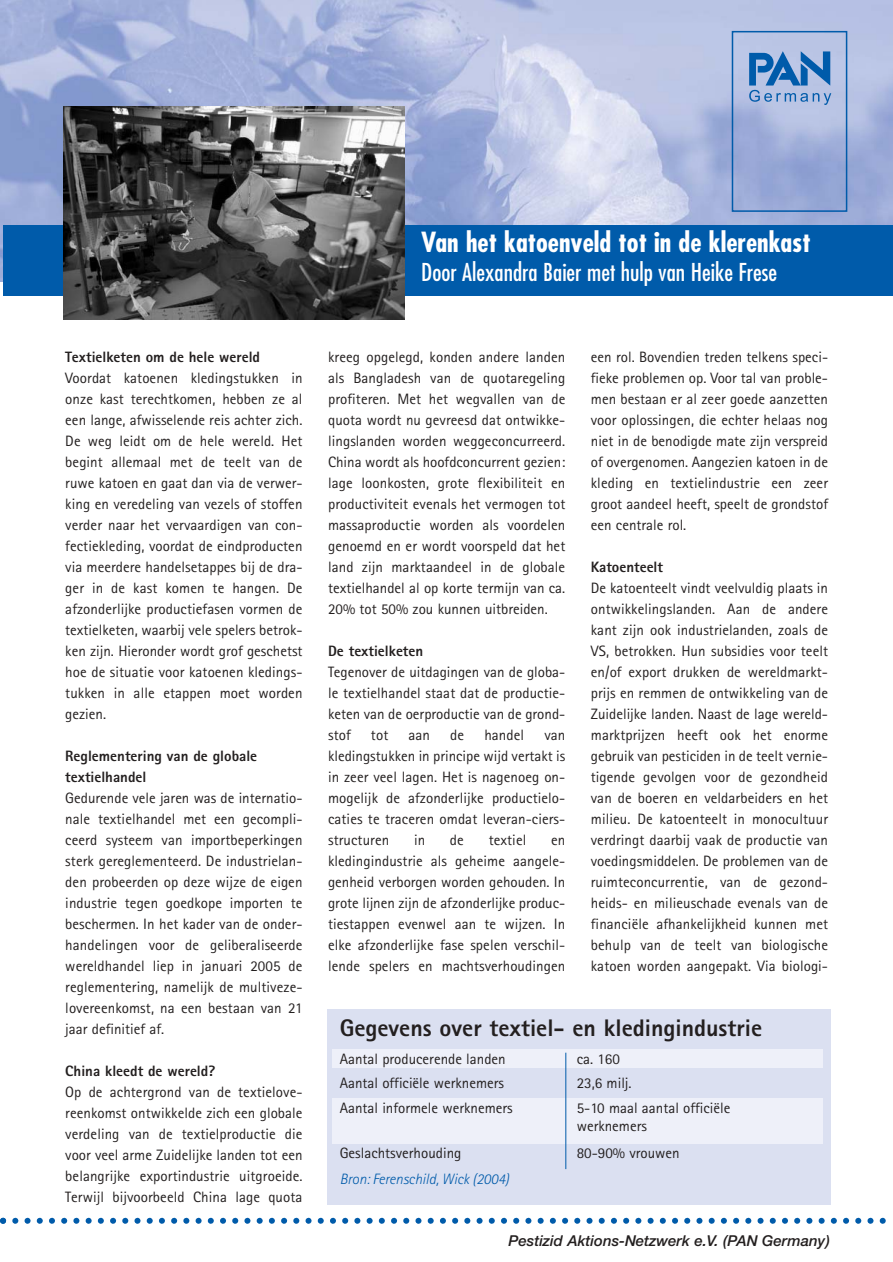
<style>
.page{position:relative;width:893px;height:1262px;background:#fff}
.page>*{position:absolute;margin:0;border:0;box-sizing:border-box;transform-origin:0 0}
.t1{font:700 condensed 27px "Futura";color:#fff}
.t2{font:condensed 24px "Futura";color:#fff}
.t3{font:800 24px "AT Rotis Sans Serif";color:#231f1f}
.t4{font:15px/21px "AT Rotis Sans Serif";letter-spacing:.005em;color:#231f1f;text-align:justify}
.t5{font:800 15px/21px "AT Rotis Sans Serif";color:#231f1f}
.t6{font:italic 500 15px "Helvetica Neue";color:#231f1f}
.t7{font:italic 300 15px "Rotis Sans Serif";color:#005baa}
</style>
<div class="page">
<img style="left:0;top:0;width:892px;height:281px">
<div style="left:3px;top:225px;width:889px;height:71px;background:#005baa"></div>
<img style="left:64px;top:106px;width:340px;height:213px">
<div style="left:327px;top:1008px;width:503px;height:196px;background:#dbe0f1"></div>
<svg style="left:749px;top:51px;width:82px;height:54px;background:#709bcd"></svg>
<div style="left:731px;top:31px;width:116px;height:181px;border:2px solid #005baa"></div>
<div style="left:332px;top:1048px;width:490px;height:19px;background:#eef0f9"></div>
<div style="left:332px;top:1098px;width:490px;height:45px;background:#eef0f9"></div>
<hr style="left:565px;top:1052px;width:1px;height:117px;background:#005baa">
<svg style="left:0;top:1217px;width:886px;height:6px"></svg>
<h1 class="t1" style="left:421px;top:231px;width:391px">Van het katoenveld tot in de klerenkast</h1>
<h2 class="t2" style="left:421px;top:261px;width:357px">Door Alexandra Baier met hulp van Heike Frese</h2>
<p class="t5" style="left:65px;top:348px;width:196px">Textielketen om de hele wereld</p>
<p class="t4" style="left:65px;top:369px;width:239px">Voordat katoenen kledingstukken in onze kast terechtkomen, hebben ze al een lange, afwisselende reis achter zich.<br>De weg leidt om de hele wereld. Het begint allemaal met de teelt van de ruwe katoen en gaat dan via de verwer&shy;king en veredeling van vezels of stoffen verder naar het vervaardigen van con&shy;fectiekleding, voordat de eindproducten via meerdere handelsetappes bij de dra&shy;ger in de kast komen te hangen. De afzonderlijke productiefasen vormen de textielketen, waarbij vele spelers betrok&shy;ken zijn. Hieronder wordt grof geschetst hoe de situatie voor katoenen kledings&shy;tukken in alle etappen moet worden gezien.</p>
<p class="t5" style="left:65px;top:747px;width:193px">Reglementering van de globale textielhandel</p>
<p class="t4" style="left:65px;top:789px;width:239px">Gedurende vele jaren was de internatio&shy;nale textielhandel met een gecompli&shy;ceerd systeem van importbeperkingen sterk gereglementeerd. De industrielan&shy;den probeerden op deze wijze de eigen industrie tegen goedkope importen te beschermen. In het kader van de onder&shy;handelingen voor de geliberaliseerde wereldhandel liep in januari 2005 de reglementering, namelijk de multiveze&shy;lovereenkomst, na een bestaan van 21 jaar definitief af.</p>
<p class="t5" style="left:65px;top:1062px;width:151px">China kleedt de wereld?</p>
<p class="t4" style="left:65px;top:1083px;width:239px">Op de achtergrond van de textielove&shy;reenkomst ontwikkelde zich een globale verdeling van de textielproductie die voor veel arme Zuidelijke landen tot een belangrijke exportindustrie uitgroeide.<br>Terwijl bijvoorbeeld China lage quota</p>
<p class="t4" style="left:328px;top:348px;width:239px">kreeg opgelegd, konden andere landen als Bangladesh van de quotaregeling profiteren. Met het wegvallen van de quota wordt nu gevreesd dat ontwikke&shy;lingslanden worden weggeconcurreerd.<br>China wordt als hoofdconcurrent gezien: lage loonkosten, grote flexibiliteit en productiviteit evenals het vermogen tot massaproductie worden als voordelen genoemd en er wordt voorspeld dat het land zijn marktaandeel in de globale textielhandel al op korte termijn van ca.<br>20% tot 50% zou kunnen uitbreiden.</p>
<p class="t5" style="left:328px;top:642px;width:97px">De textielketen</p>
<p class="t4" style="left:328px;top:663px;width:239px">Tegenover de uitdagingen van de globa&shy;le textielhandel staat dat de productie&shy;keten van de oerproductie van de grond&shy;stof</p>
<p class="t4" style="left:371px;top:726px;width:19px">tot</p>
<p class="t4" style="left:408px;top:726px;width:23px">aan</p>
<p class="t4" style="left:450px;top:726px;width:15px">de</p>
<p class="t4" style="left:484px;top:726px;width:41px">handel</p>
<p class="t4" style="left:328px;top:726px;width:239px;text-indent:216px">van kledingstukken in principe wijd vertakt is in zeer veel lagen. Het is nagenoeg on&shy;mogelijk de afzonderlijke productielo&shy;caties te traceren omdat leveran-ciers&shy;structuren</p>
<p class="t4" style="left:414px;top:831px;width:13px">in</p>
<p class="t4" style="left:450px;top:831px;width:15px">de</p>
<p class="t4" style="left:488px;top:831px;width:39px">textiel</p>
<p class="t4" style="left:328px;top:831px;width:239px;text-indent:223px">en kledingindustrie als geheime aangele&shy;genheid verborgen worden gehouden. In grote lijnen zijn de afzonderlijke produc&shy;tiestappen evenwel aan te wijzen. In elke afzonderlijke fase spelen verschil&shy;lende spelers en machtsverhoudingen</p>
<p class="t4" style="left:591px;top:348px;width:239px">een rol. Bovendien treden telkens speci&shy;fieke problemen op. Voor tal van proble&shy;men bestaan er al zeer goede aanzetten voor oplossingen, die echter helaas nog niet in de benodigde mate zijn verspreid of overgenomen. Aangezien katoen in de kleding en textielindustrie een zeer groot aandeel heeft, speelt de grondstof een centrale rol.</p>
<p class="t5" style="left:591px;top:558px;width:74px">Katoenteelt</p>
<p class="t4" style="left:591px;top:579px;width:239px">De katoenteelt vindt veelvuldig plaats in ontwikkelingslanden. Aan de andere kant zijn ook industrielanden, zoals de VS, betrokken. Hun subsidies voor teelt en/of export drukken de wereldmarkt&shy;prijs en remmen de ontwikkeling van de Zuidelijke landen. Naast de lage wereld&shy;marktprijzen heeft ook het enorme gebruik van pesticiden in de teelt vernie&shy;tigende gevolgen voor de gezondheid van de boeren en veldarbeiders en het milieu. De katoenteelt in monocultuur verdringt daarbij vaak de productie van voedingsmiddelen. De problemen van de ruimteconcurrentie, van de gezond&shy;heids- en milieuschade evenals van de financiële afhankelijkheid kunnen met behulp van de teelt van biologische katoen worden aangepakt. Via biologi-</p>
<h2 class="t3" style="left:340px;top:1019px;width:424px">Gegevens over textiel- en kledingindustrie</h2>
<p class="t4" style="left:340px;top:1049px;width:167px">Aantal producerende landen</p>
<p class="t4" style="left:576px;top:1049px;width:45px">ca. 160</p>
<p class="t4" style="left:340px;top:1074px;width:166px">Aantal officiële werknemers</p>
<p class="t4" style="left:576px;top:1074px;width:56px">23,6 milj.</p>
<p class="t4" style="left:340px;top:1098px;width:174px">Aantal informele werknemers</p>
<p class="t4" style="left:576px;top:1100px;width:155px;line-height:18px">5-10 maal aantal officiële werknemers</p>
<p class="t4" style="left:340px;top:1144px;width:123px">Geslachtsverhouding</p>
<p class="t4" style="left:576px;top:1144px;width:104px">80-90% vrouwen</p>
<p class="t7" style="left:340px;top:1174px;width:171px">Bron: Ferenschild, Wick (2004)</p>
<p class="t6" style="left:508px;top:1235px;width:323px">Pestizid Aktions-Netzwerk e.V. (PAN Germany)</p>
</div>
